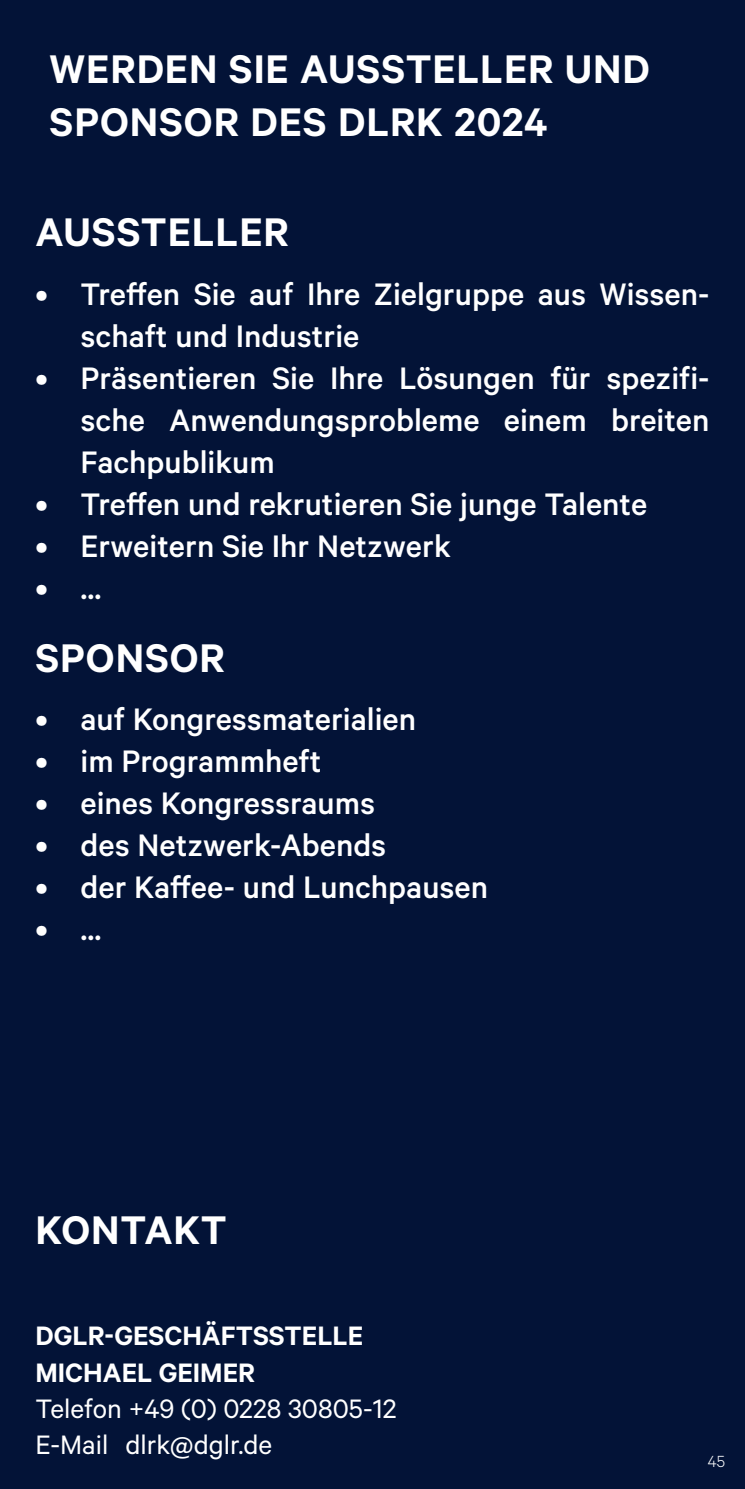
<style>
.page{position:relative;width:745px;height:1489px;background:#fff}
.page>*{position:absolute;margin:0;border:0;box-sizing:border-box;transform-origin:0 0}
.t1{font:600 45px/52.5px "Calibre";letter-spacing:.02em;color:#fff}
.t2{font:500 35px/42px "Calibre";color:#fff}
.t3{font:30px/36px "Calibre";color:#fff}
.t4{font:600 30px/36px "Calibre";color:#fff}
.t5{font:300 18px "Calibre";color:#fff}
</style>
<div class="page">
<div style="left:0;top:0;width:744px;height:1488px;background:#031337"></div>
<p class="t1" style="left:50px;top:42px;width:601px">WERDEN SIE AUSSTELLER UND<br>SPONSOR DES DLRK 2024</p>
<p class="t1" style="left:35px;top:205px;width:255px">AUSSTELLER</p>
<p class="t2" style="left:80px;top:272px;width:630px;text-indent:-45px">• Treffen Sie auf Ihre Zielgruppe aus Wissen&shy;schaft und Industrie</p>
<p class="t2" style="left:80px;top:356px;width:630px;text-align:justify;text-indent:-45px">• Präsentieren Sie Ihre Lösungen für spezifi&shy;sche Anwendungsprobleme einem breiten Fachpublikum</p>
<p class="t2" style="left:35px;top:482px;width:613px">• Treffen und rekrutieren Sie junge Talente</p>
<p class="t2" style="left:35px;top:524px;width:416px">• Erweitern Sie Ihr Netzwerk</p>
<p class="t2" style="left:35px;top:566px;width:68px">• ...</p>
<p class="t1" style="left:35px;top:630px;width:191px">SPONSOR</p>
<p class="t2" style="left:35px;top:697px;width:382px">• auf Kongressmaterialien</p>
<p class="t2" style="left:35px;top:739px;width:287px">• im Programmheft</p>
<p class="t2" style="left:35px;top:781px;width:341px">• eines Kongressraums</p>
<p class="t2" style="left:35px;top:823px;width:352px">• des Netzwerk-Abends</p>
<p class="t2" style="left:35px;top:865px;width:454px">• der Kaffee- und Lunchpausen</p>
<p class="t2" style="left:35px;top:907px;width:68px">• ...</p>
<p class="t1" style="left:35px;top:1202px;width:192px">KONTAKT</p>
<p class="t4" style="left:35px;top:1317px;width:329px">DGLR-GESCHÄFTSSTELLE<br>MICHAEL GEIMER</p>
<p class="t3" style="left:35px;top:1388px;width:362px">Telefon +49 (0) 0228 30805-12<br>E-Mail dlrk@dglr.de</p>
<p class="t5" style="left:707px;top:1450px;width:19px">45</p>
</div>
